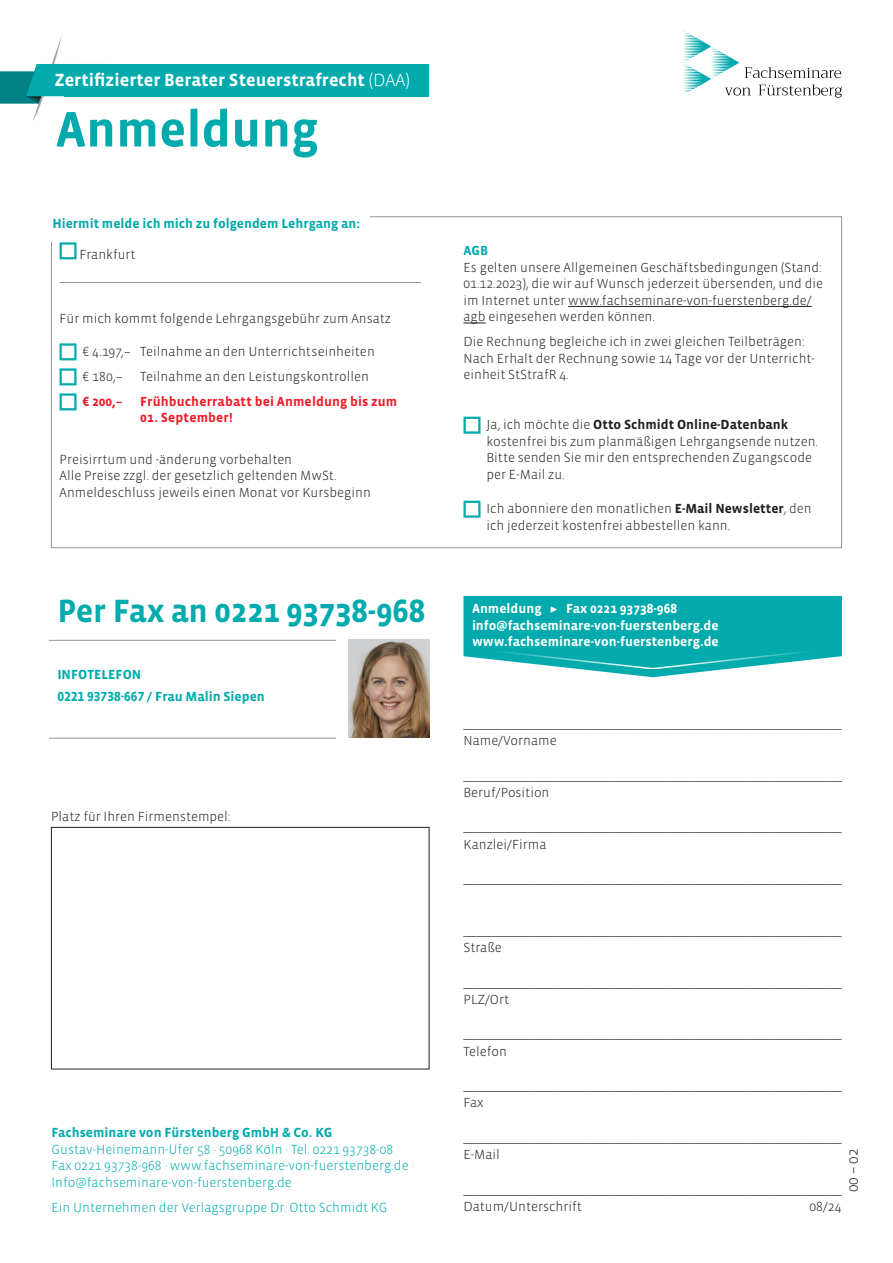
<style>
.page{position:relative;width:893px;height:1263px;background:#fff}
.page>*{position:absolute;margin:0;border:0;box-sizing:border-box;transform-origin:0 0}
.t1{font:700 51px "Vista Sans OTCE";color:#00aaad}
.Head_2{font:700 33px "Vista Sans OTCE";letter-spacing:-.005em;color:#00aaad}
.t2{font:700 18px "Vista Sans OTCE";color:#fff}
.Fliesstext{font:300 15px "Vista Sans OTCE";color:#231f20}
.Fliesstext-2{font:300 13.5px/16.5px "Vista Sans OTCE";color:#231f20}
.Anmeldung{font:300 13.5px/17.2px "Vista Sans OTCE";color:#231f20}
.Fliesstext-3{font:300 13.5px/16.5px "Vista Sans OTCE";color:#00aaad}
.t3{font:700 13.5px "Vista Sans OTCE";color:#fff}
.Head_Schrift_geraste{font:700 13.5px "Vista Sans OTCE";color:#00aaad}
.Fliesstext-4{font:700 13.5px "Vista Sans OTCE";letter-spacing:.01em;color:#ee1c28}
.Fliesstext-5{font:700 13.5px "Vista Sans OTCE";color:#00aaad}
.Head_2-2{font:700 13.5px "Vista Sans OTCE";color:#00aaad}
.s1{font-weight:300}
.s2{font-weight:700}
.s3{font-family:"Minion Pro";font-weight:400}
</style>
<div class="page">
<svg style="left:0;top:35px;width:110px;height:86px"></svg>
<div style="left:64px;top:64px;width:365px;height:32px;background:#00aaad"></div>
<svg style="left:683px;top:31px;width:159px;height:67px"></svg>
<svg style="left:463px;top:596px;width:379px;height:81px;background:#22b5b8"></svg>
<div style="left:51px;top:827px;width:378px;height:242px;border:1px solid #231f20"></div>
<img style="left:349px;top:640px;width:80px;height:98px">
<hr style="left:49px;top:640px;width:287px;height:1px;background:#939598">
<hr style="left:49px;top:738px;width:287px;height:1px;background:#939598">
<div style="left:60px;top:242px;width:17px;height:17px;border:2px solid #00aaad"></div>
<hr style="left:60px;top:282px;width:361px;height:1px;background:#939598">
<div style="left:60px;top:343px;width:17px;height:17px;border:2px solid #00aaad"></div>
<div style="left:60px;top:368px;width:17px;height:17px;border:2px solid #00aaad"></div>
<div style="left:60px;top:393px;width:17px;height:17px;border:2px solid #00aaad"></div>
<hr style="left:568px;top:306px;width:244px;height:1px;background:#231f20">
<svg style="left:463px;top:323px;width:23px;height:1px"></svg>
<div style="left:463px;top:417px;width:17px;height:17px;border:2px solid #00aaad"></div>
<div style="left:463px;top:501px;width:17px;height:17px;border:2px solid #00aaad"></div>
<h3 class="t2" style="left:54px;top:70px;width:357px">Zertifizierter Berater Steuerstrafrecht <span class="s1">(DAA)</span></h3>
<p class="t1" style="left:56px;top:100px;width:264px">Anmeldung</p>
<p class="Head_Schrift_geraste" style="left:52px;top:215px;width:309px">Hiermit melde ich mich zu folgendem Lehrgang an:</p>
<p class="Fliesstext-2" style="left:79px;top:246px;width:58px">Frankfurt</p>
<p class="Fliesstext-2" style="left:60px;top:310px;width:333px">Für mich kommt folgende Lehrgangsgebühr zum Ansatz</p>
<p class="Fliesstext-2" style="left:83px;top:343px;width:294px">€ 4.197,– Teilnahme an den Unterrichtseinheiten</p>
<p class="Fliesstext-2" style="left:83px;top:368px;width:42px">€ 180,–</p>
<p class="Fliesstext-2" style="left:140px;top:368px;width:230px">Teilnahme an den Leistungskontrollen</p>
<p class="Fliesstext-4" style="left:83px;top:394px;width:42px">€ 200,–</p>
<p class="Fliesstext-4" style="left:140px;top:394px;width:258px">Frühbucherrabatt bei Anmeldung bis zum</p>
<p class="Fliesstext-4" style="left:140px;top:410px;width:94px">01. September!</p>
<p class="Fliesstext-2" style="left:60px;top:451px;width:234px">Preisirrtum und -änderung vorbehalten</p>
<p class="Fliesstext-2" style="left:60px;top:467px;width:279px">Alle Preise zzgl. der gesetzlich geltenden MwSt.</p>
<p class="Fliesstext-2" style="left:60px;top:484px;width:313px">Anmeldeschluss jeweils einen Monat vor Kursbeginn</p>
<p class="Head_2" style="left:57px;top:592px;width:369px">Per Fax an 0221 93738-968</p>
<p class="Head_2-2" style="left:57px;top:667px;width:85px">INFOTELEFON</p>
<p class="Head_Schrift_geraste" style="left:57px;top:689px;width:209px">0221 93738-667 / Frau Malin Siepen</p>
<p class="Fliesstext-2" style="left:51px;top:807px;width:181px">Platz für Ihren Firmenstempel:</p>
<p class="Fliesstext-5" style="left:51px;top:1125px;width:282px">Fachseminare von Fürstenberg GmbH &amp; Co. KG</p>
<p class="Fliesstext-3" style="left:51px;top:1141px;width:343px">Gustav-Heinemann-Ufer 58 · 50968 Köln · Tel. 0221 93738-08</p>
<p class="Fliesstext-3" style="left:51px;top:1157px;width:364px">Fax 0221 93738-968 · www.fachseminare-von-fuerstenberg.de ·<br>Info@fachseminare-von-fuerstenberg.de</p>
<p class="Fliesstext-3" style="left:51px;top:1199px;width:338px">Ein Unternehmen der Verlagsgruppe Dr. Otto Schmidt KG</p>
<p class="Fliesstext-5" style="left:463px;top:243px;width:26px">AGB</p>
<p class="Fliesstext-2" style="left:463px;top:259px;width:361px">Es gelten unsere Allgemeinen Geschäftsbedingungen (Stand:<br>01.12.2023), die wir auf Wunsch jederzeit übersenden, und die im Internet unter www.fachseminare-von-fuerstenberg.de/ agb eingesehen werden können.</p>
<p class="Fliesstext-2" style="left:463px;top:333px;width:353px">Die Rechnung begleiche ich in zwei gleichen Teilbeträgen:<br>Nach Erhalt der Rechnung sowie 14 Tage vor der Unterricht&shy;einheit StStrafR 4.</p>
<p class="Fliesstext-2" style="left:486px;top:416px;width:333px">Ja, ich möchte die <span class="s2">Otto Schmidt Online-Datenbank </span>kostenfrei bis zum planmäßigen Lehrgangsende nutzen.<br>Bitte senden Sie mir den entsprechenden Zugangscode per E-Mail zu.</p>
<p class="Fliesstext-2" style="left:486px;top:500px;width:327px">Ich abonniere den monatlichen <span class="s2">E-Mail Newsletter</span>, den ich jederzeit kostenfrei abbestellen kann.</p>
<p class="t3" style="left:472px;top:601px;width:207px">Anmeldung <span class="s3">▶</span> Fax 0221 93738-968</p>
<p class="t3" style="left:472px;top:617px;width:248px">info@fachseminare-von-fuerstenberg.de</p>
<p class="t3" style="left:472px;top:634px;width:248px">www.fachseminare-von-fuerstenberg.de</p>
<p class="Anmeldung" style="left:463px;top:715px;width:380px">________________________________________________________<br>Name/Vorname</p>
<p class="Anmeldung" style="left:463px;top:766px;width:380px">________________________________________________________</p>
<p class="Anmeldung" style="left:463px;top:784px;width:88px">Beruf/Position</p>
<p class="Anmeldung" style="left:463px;top:818px;width:380px">________________________________________________________</p>
<p class="Anmeldung" style="left:463px;top:835px;width:84px">Kanzlei/Firma</p>
<p class="Anmeldung" style="left:463px;top:870px;width:380px">________________________________________________________</p>
<p class="Anmeldung" style="left:463px;top:922px;width:380px">________________________________________________________</p>
<p class="Anmeldung" style="left:463px;top:939px;width:40px">Straße</p>
<p class="Anmeldung" style="left:463px;top:973px;width:380px">________________________________________________________</p>
<p class="Anmeldung" style="left:463px;top:991px;width:47px">PLZ/Ort</p>
<p class="Anmeldung" style="left:463px;top:1025px;width:380px">________________________________________________________<br>Telefon</p>
<p class="Anmeldung" style="left:463px;top:1077px;width:380px">________________________________________________________</p>
<p class="Anmeldung" style="left:463px;top:1094px;width:22px">Fax</p>
<p class="Anmeldung" style="left:463px;top:1129px;width:380px">________________________________________________________</p>
<p class="Anmeldung" style="left:463px;top:1146px;width:38px">E-Mail</p>
<p class="Anmeldung" style="left:463px;top:1180px;width:380px">________________________________________________________</p>
<p class="Anmeldung" style="left:463px;top:1198px;width:120px">Datum/Unterschrift</p>
<p class="Anmeldung" style="left:809px;top:1198px;width:33px">08/24</p>
<p class="Fliesstext" style="left:844px;top:1192px;width:45px;rotate:-90deg">00 – 02</p>
</div>
